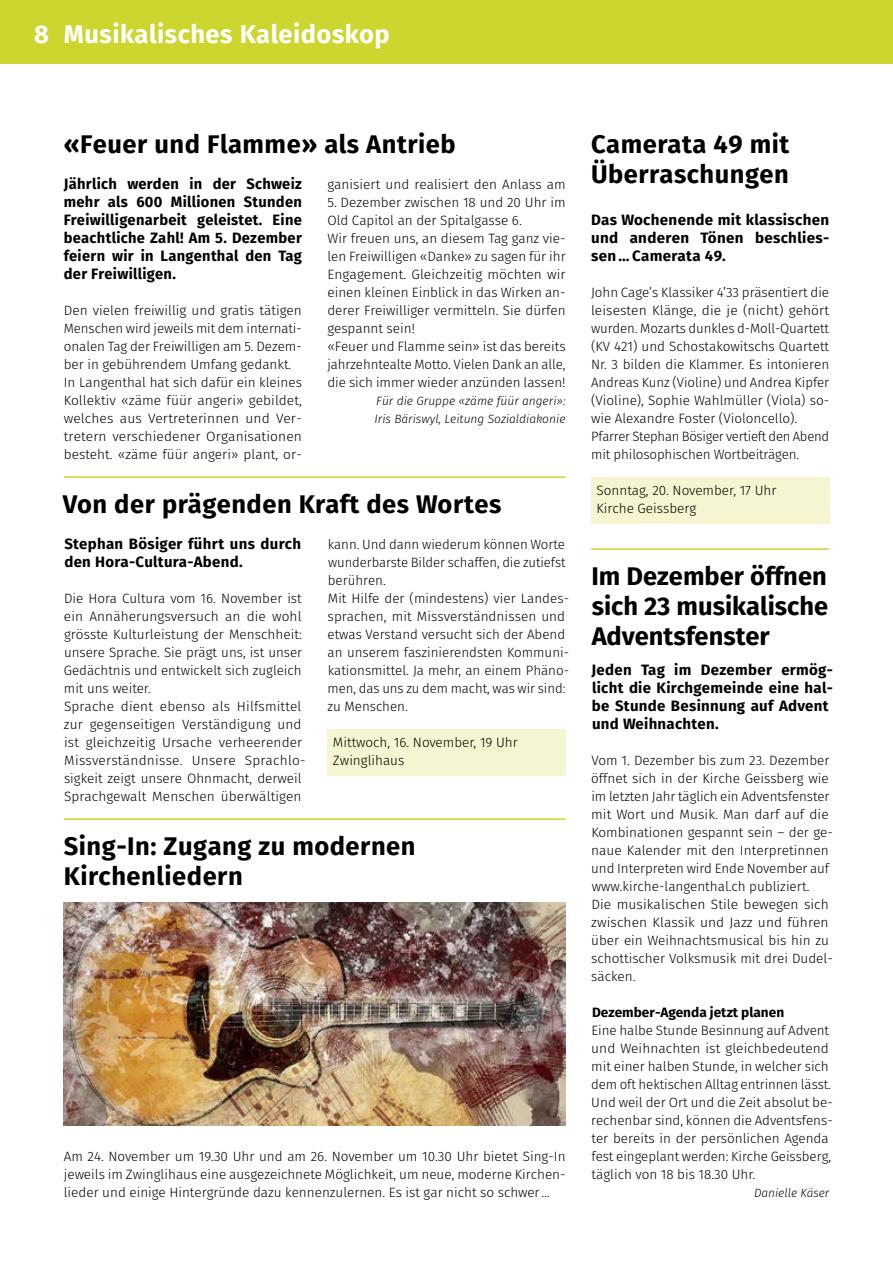
<style>
.page{position:relative;width:893px;height:1263px;background:#fff}
.page>*{position:absolute;margin:0;border:0;box-sizing:border-box;transform-origin:0 0}
.t1{font:700 25.5px/30px "Fira Sans";letter-spacing:.02em;color:#000}
.t2{font:700 25.5px "Fira Sans";letter-spacing:.02em;color:#fff}
.t3{font:700 15px/18px "Fira Sans";letter-spacing:.02em;color:#000;text-align:justify}
.t4{font:300 13.5px/18px "Fira Sans";color:#000}
.t5{font:700 13.5px "Fira Sans";color:#000}
.t6{font:italic 300 12px/18px "Fira Sans";color:#000}
</style>
<div class="page">
<div style="left:0;top:0;width:893px;height:64px;background:#ccd62e"></div>
<hr style="left:64px;top:476px;width:502px;height:2px;background:#ccd62e">
<hr style="left:64px;top:818px;width:502px;height:2px;background:#ccd62e">
<hr style="left:591px;top:548px;width:238px;height:2px;background:#ccd62e">
<div style="left:327px;top:729px;width:239px;height:47px;background:#f5f6d1"></div>
<img style="left:64px;top:902px;width:502px;height:223px">
<div style="left:591px;top:477px;width:238px;height:47px;background:#f5f6d1"></div>
<h1 class="t2" style="left:34px;top:12px;width:357px">8 Musikalisches Kaleidoskop</h1>
<h1 class="t1" style="left:64px;top:127px;width:393px">«Feuer und Flamme» als Antrieb</h1>
<p class="t3" style="left:64px;top:174px;width:240px">Jährlich werden in der Schweiz mehr als 600 Millionen Stunden Freiwilligenarbeit geleistet. Eine beachtliche Zahl! Am 5. Dezember feiern wir in Langenthal den Tag der Freiwilligen.</p>
<p class="t4" style="left:64px;top:301px;width:240px">Den vielen freiwillig und gratis tätigen Menschen wird jeweils mit dem internati&shy;onalen Tag der Freiwilligen am 5. Dezem&shy;ber in gebührendem Umfang gedankt.<br>In Langenthal hat sich dafür ein kleines Kollektiv «zäme füür angeri» gebildet, welches aus Vertreterinnen und Ver&shy;tretern verschiedener Organisationen besteht. «zäme füür angeri» plant, or-</p>
<p class="t4" style="left:327px;top:175px;width:240px">ganisiert und realisiert den Anlass am</p>
<p class="t4" style="left:327px;top:193px;width:240px">5. Dezember zwischen 18 und 20 Uhr im Old Capitol an der Spitalgasse 6.<br>Wir freuen uns, an diesem Tag ganz vie&shy;len Freiwilligen «Danke» zu sagen für ihr Engagement. Gleichzeitig möchten wir einen kleinen Einblick in das Wirken an&shy;derer Freiwilliger vermitteln. Sie dürfen gespannt sein!<br>«Feuer und Flamme sein» ist das bereits jahrzehntealte Motto. Vielen Dank an alle, die sich immer wieder anzünden lassen!</p>
<p class="t6" style="left:375px;top:392px;width:192px">Für die Gruppe «zäme füür angeri»:<br>Iris Bäriswyl, Leitung Sozialdiakonie</p>
<h1 class="t1" style="left:63px;top:487px;width:440px">Von der prägenden Kraft des Wortes</h1>
<p class="t3" style="left:64px;top:534px;width:238px">Stephan Bösiger führt uns durch den Hora-Cultura-Abend.</p>
<p class="t4" style="left:64px;top:589px;width:243px">Die Hora Cultura vom 16. November ist ein Annäherungsversuch an die wohl grösste Kulturleistung der Menschheit: unsere Sprache. Sie prägt uns, ist unser Gedächtnis und entwickelt sich zugleich mit uns weiter.<br>Sprache dient ebenso als Hilfsmittel zur gegenseitigen Verständigung und ist gleichzeitig Ursache verheerender Missverständnisse. Unsere Sprachlo&shy;sigkeit zeigt unsere Ohnmacht, derweil Sprachgewalt Menschen überwältigen</p>
<p class="t4" style="left:328px;top:535px;width:243px">kann. Und dann wiederum können Worte wunderbarste Bilder schaffen, die zutiefst berühren.<br>Mit Hilfe der (mindestens) vier Landes&shy;sprachen, mit Missverständnissen und etwas Verstand versucht sich der Abend an unserem faszinierendsten Kommuni&shy;kationsmittel. Ja mehr, an einem Phäno&shy;men, das uns zu dem macht, was wir sind: zu Menschen.</p>
<p class="t4" style="left:333px;top:733px;width:186px">Mittwoch, 16. November, 19 Uhr<br>Zwinglihaus</p>
<h1 class="t1" style="left:64px;top:829px;width:353px">Sing-In: Zugang zu modernen<br>Kirchenliedern</h1>
<p class="t4" style="left:64px;top:1147px;width:503px;text-align:justify">Am 24. November um 19.30 Uhr und am 26. November um 10.30 Uhr bietet Sing-In jeweils im Zwinglihaus eine ausgezeichnete Möglichkeit, um neue, moderne Kirchen&shy;lieder und einige Hintergründe dazu kennenzulernen. Es ist gar nicht so schwer…</p>
<h1 class="t1" style="left:591px;top:127px;width:200px">Camerata 49 mit<br>Überraschungen</h1>
<p class="t3" style="left:591px;top:210px;width:240px">Das Wochenende mit klassischen und anderen Tönen beschlies&shy;sen … Camerata 49.</p>
<p class="t4" style="left:591px;top:283px;width:240px">John Cage’s Klassiker 4’33 präsentiert die leisesten Klänge, die je (nicht) gehört wurden. Mozarts dunkles d-Moll-Quartett (KV 421) und Schostakowitschs Quartett Nr. 3 bilden die Klammer. Es intonieren Andreas Kunz (Violine) und Andrea Kipfer (Violine), Sophie Wahlmüller (Viola) so&shy;wie Alexandre Foster (Violoncello).<br>Pfarrer Stephan Bösiger vertieft den Abend mit philosophischen Wortbeiträgen.</p>
<p class="t4" style="left:597px;top:481px;width:181px">Sonntag, 20. November, 17 Uhr<br>Kirche Geissberg</p>
<h1 class="t1" style="left:591px;top:559px;width:238px;text-align:justify">Im Dezember öffnen sich 23 musikalische Adventsfenster</h1>
<p class="t3" style="left:592px;top:660px;width:243px;text-align:left">Jeden Tag im Dezember ermög&shy;licht die Kirchgemeinde eine hal&shy;be Stunde Besinnung auf Advent und Weihnachten.</p>
<p class="t4" style="left:591px;top:751px;width:243px">Vom 1. Dezember bis zum 23. Dezember öffnet sich in der Kirche Geissberg wie im letzten Jahr täglich ein Adventsfenster mit Wort und Musik. Man darf auf die Kombinationen gespannt sein – der ge&shy;naue Kalender mit den Interpretinnen und Interpreten wird Ende November auf www.kirche-langenthal.ch publiziert.<br>Die musikalischen Stile bewegen sich zwischen Klassik und Jazz und führen über ein Weihnachtsmusical bis hin zu schottischer Volksmusik mit drei Dudel&shy;säcken.</p>
<p class="t5" style="left:592px;top:1001px;width:194px">Dezember-Agenda jetzt planen</p>
<p class="t4" style="left:591px;top:1021px;width:243px">Eine halbe Stunde Besinnung auf Advent und Weihnachten ist gleichbedeutend mit einer halben Stunde, in welcher sich dem oft hektischen Alltag entrinnen lässt.<br>Und weil der Ort und die Zeit absolut be&shy;rechenbar sind, können die Adventsfens&shy;ter bereits in der persönlichen Agenda fest eingeplant werden: Kirche Geissberg, täglich von 18 bis 18.30 Uhr.</p>
<p class="t6" style="left:754px;top:1184px;width:77px">Danielle Käser</p>
</div>
